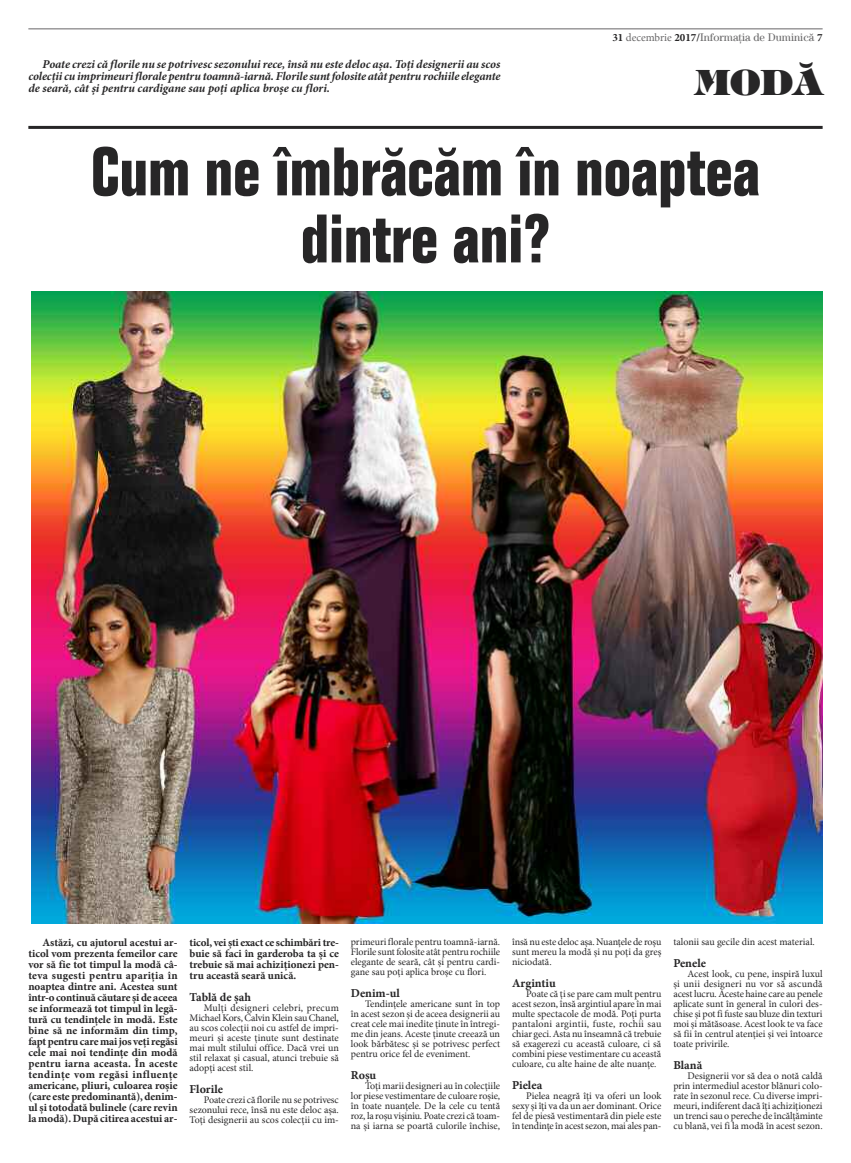
<style>
.page{position:relative;width:851px;height:1163px;background:#fff}
.page>*{position:absolute;margin:0;border:0;box-sizing:border-box;transform-origin:0 0}
.t1{font:condensed 67px/67px "IZ BC Folio";color:#272627;text-align:center}
.t2{font:35px "H Tiffany RT1";color:#272627}
.t3{font:12px/12px "IZ Minion Pro Bold It";letter-spacing:-.005em;color:#272627;text-align:justify}
.t4{font:12px "IZ Minion Pro Bold";color:#272627}
.t5{font:11px/11px "IZ Minion Pro Bold";color:#272627;text-align:justify}
.t6{font:11px "IZ Century Std Book";color:#686768}
.t7{font:10px/10px "IZ Minion Pro Regular";color:#272627;text-align:justify}
.s1{font-family:"IZ Minion Pro Bold";color:#272627}
.s2{font-family:"IZ Minion Pro Regular"}
</style>
<div class="page">
<hr style="left:28px;top:28px;width:794px;height:1px;background:#686768">
<hr style="left:28px;top:126px;width:794px;height:3px;background:#272627">
<img style="left:822px;top:291px;width:1px;height:632px">
<img style="left:31px;top:291px;width:791px;height:632px">
<p class="t3" style="left:28px;top:60px;width:473px;text-indent:14px">Poate crezi că florile nu se potrivesc sezonului rece, însă nu este deloc așa. Toți designerii au scos colecțiicu imprimeuriflorale pentru toamn[-iarnă. Florile suntfolosite atât pentru rochiile elegante de seară, cât și pentru cardigane sau poți aplica broșe cu flori.</p>
<p class="t6" style="left:612px;top:33px;width:211px"><span class="s1">31</span> <span class="s2">decembrie</span> <span class="s1">2017/</span>Informa\ia de Duminic[ <span class="s1">7</span></p>
<h2 class="t2" style="left:694px;top:63px;width:129px">MOD~</h2>
<h1 class="t1" style="left:91px;top:144px;width:670px">Cum ne îmbr[c[m în noaptea dintre ani?</h1>
<p class="t5" style="left:28px;top:937px;width:151px;text-indent:14px">Astăzi, cu ajutorul acestui ar&shy;ticol vom prezenta femeilor care vor să fie tot timpul la modă câ&shy;teva sugesti pentru apariția în noaptea dintre ani. Acestea sunt într-o continuă căutare și de aceea se informează tot timpul în legă&shy;tură cu tendințele în modă. Este bine să ne informăm din timp, fapt pentrucaremaijos veți regăsi cele mai noi tendințe din modă pentru iarna aceasta. În aceste tendin\e vom regăsi influențe americane, pliuri, culoarea roșie (care este predominantă), denim&shy;ul și totodată bulinele (care revin la modă).După citirea acestui ar-</p>
<p class="t5" style="left:189px;top:937px;width:151px">ticol, veiști exact ce schimbăritre&shy;buie să faci în garderoba ta și ce trebuie să mai achiziționezi pen&shy;tru această seară unică.</p>
<p class="t4" style="left:189px;top:991px;width:63px">Tablă de șah</p>
<p class="t7" style="left:189px;top:1003px;width:151px;text-indent:14px">Mulți designeri celebri, precum Michael Kors, Calvin Klein sau Chanel, au scos colecții noi cu astfel de impri&shy;meuri şi aceste ținute sunt destinate mai mult stilului office. Dacă vrei un stil relaxat şi casual, atunci trebuie să adopți acest stil.</p>
<p class="t4" style="left:189px;top:1083px;width:35px">Florile</p>
<p class="t7" style="left:189px;top:1095px;width:151px;text-indent:14px">Poate crezi că florile nu se potrivesc sezonului rece, însă nu este deloc aşa.<br>Toți designerii au scos colecții cu im-</p>
<p class="t7" style="left:351px;top:937px;width:151px">primeuri florale pentru toamn[-iarnă.<br>Florile sunt folosite atât pentru rochiile elegante de seară, cât şi pentru cardi&shy;gane sau poți aplica broşe cu flori.</p>
<p class="t4" style="left:351px;top:987px;width:51px">Denim-ul</p>
<p class="t7" style="left:351px;top:999px;width:151px;text-indent:14px">Tendințele americane sunt în top în acest sezon şi de aceea designerii au creat cele mai inedite ținute în întregi&shy;me din jeans. Aceste ținute creează un look bărb[tesc şi se potrivesc perfect pentru orice fel de eveniment.</p>
<p class="t4" style="left:351px;top:1069px;width:27px">Roșu</p>
<p class="t7" style="left:351px;top:1081px;width:151px;text-indent:14px">Toți marii designeri au în colecțiile lor piese vestimentare de culoare roşie, în toate nuanțele. De la cele cu tentă roz, la roşu vişiniu. Poate crezi că toam&shy;na şi iarna se poartă culorile închise,</p>
<p class="t7" style="left:512px;top:937px;width:151px">însă nu este deloc aşa. Nuanțele de roşu sunt mereu la modă şi nu poți da greş niciodată.</p>
<p class="t4" style="left:512px;top:977px;width:45px">Argintiu</p>
<p class="t7" style="left:512px;top:989px;width:151px;text-indent:14px">Poate că țise pare cam mult pentru acest sezon, însă argintiul apare în mai multe spectacole de modă. Poți purta pantaloni argintii, fuste, rochii sau chiar geci. Asta nu înseamnă că trebuie să exagerezi cu această culoare, ci să combini piese vestimentare cu această culoare, cu alte haine de alte nuanțe.</p>
<p class="t4" style="left:512px;top:1079px;width:32px">Pielea</p>
<p class="t7" style="left:512px;top:1091px;width:151px;text-indent:14px">Pielea neagră îți va oferi un look sexy şi îți va da un aer dominant. Orice fel de piesă vestimentară din piele este în tendințe în acest sezon, mai ales pan-</p>
<p class="t7" style="left:673px;top:937px;width:143px">talonii sau gecile din acest material.</p>
<p class="t4" style="left:673px;top:957px;width:34px">Penele</p>
<p class="t7" style="left:673px;top:969px;width:151px;text-indent:14px">Acest look, cu pene, inspiră luxul şi unii designeri nu vor să ascundă acest lucru. Aceste haine care au penele aplicate sunt în general în culori des&shy;chise şi pot fi fuste sau bluze din texturi moi şi mătăsoase. Acest look te va face să fii în centrul atenției şi vei întoarce toate privirile.</p>
<p class="t4" style="left:673px;top:1059px;width:30px">Blană</p>
<p class="t7" style="left:673px;top:1071px;width:151px;text-indent:14px">Designerii vor să dea o notă caldă prin intermediul acestor blănuri colo&shy;rate în sezonul rece. Cu diverse impri&shy;meuri, indiferent dacă îți achiziționezi un trenci sau o pereche de încălțăminte cu blană, vei fi la modă în acest sezon.</p>
</div>
